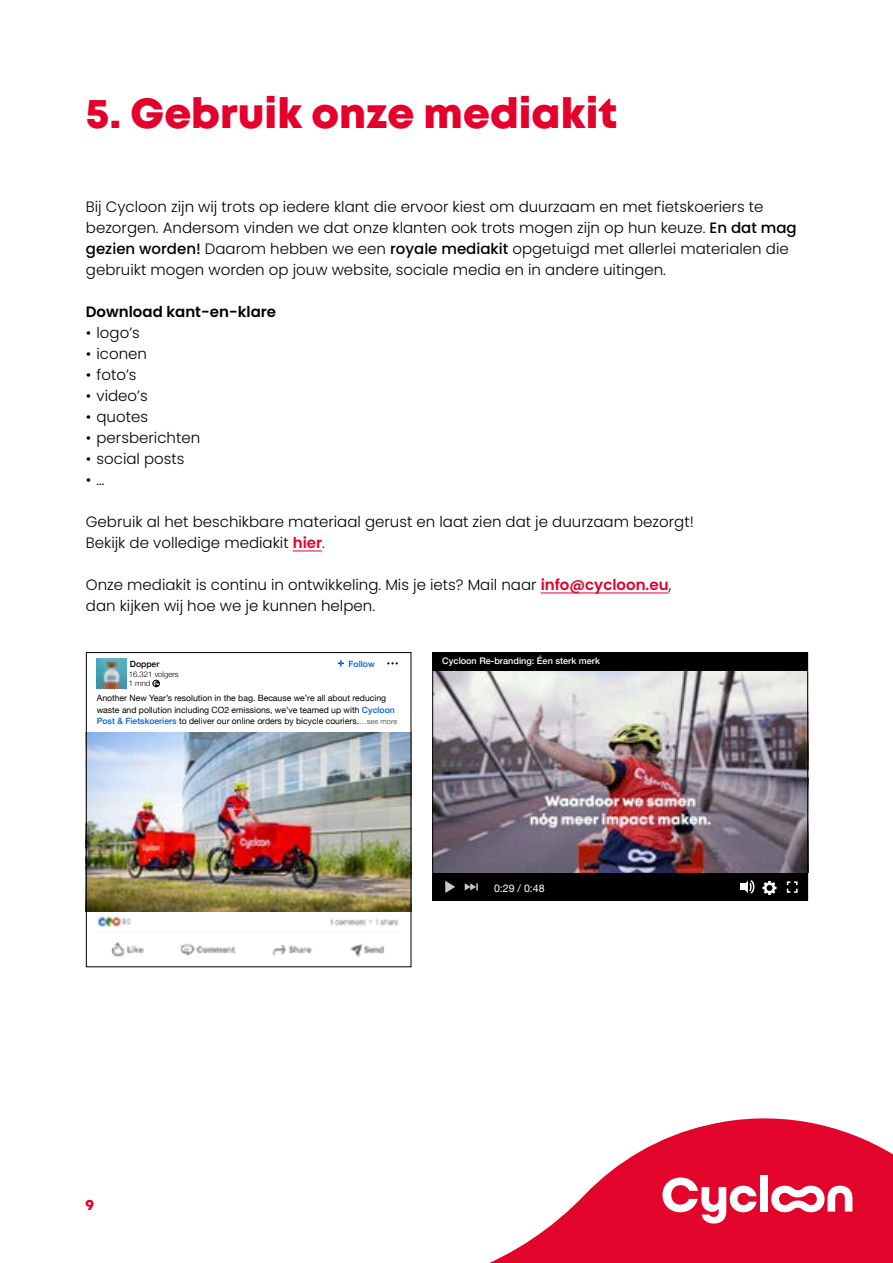
<style>
.page{position:relative;width:893px;height:1263px;background:#fff}
.page>*{position:absolute;margin:0;border:0;box-sizing:border-box;transform-origin:0 0}
.t1{font:800 42px "Mont";color:#e4002b}
.t2{font:300 15px/21px "Poppins";color:#000}
.t3{font:600 15px "Poppins";color:#000}
.t4{font:800 15px "Mont";color:#e4002b}
.t5{font:10.5px "Helvetica Neue";color:#fff}
.t6{font:500 9.15px "Helvetica Neue";color:#fff}
.t7{font:8.7px/11.2px "Helvetica Neue";color:#000}
.t8{font:500 8.7px "Helvetica Neue";color:#0060d6}
.t9{font:500 8.55px "Helvetica Neue";color:#000}
.t10{font:300 7.8px/9.3px "Helvetica Neue";color:#000}
.t11{font:7.5px "Helvetica Neue";color:#666}
.s1{font-weight:500}
.s2{font-weight:600;color:#e4002b}
.s3{font-weight:500;color:#0060d6}
</style>
<div class="page">
<svg style="left:489px;top:1118px;width:404px;height:145px;fill:#e3042c"></svg>
<svg style="left:662px;top:1177px;width:94px;height:46px"></svg>
<div style="left:760px;top:1175px;width:8px;height:36px;background:#fff"></div>
<svg style="left:771px;top:1186px;width:81px;height:26px"></svg>
<svg style="left:293px;top:551px;width:29px;height:1px"></svg>
<hr style="left:541px;top:593px;width:128px;height:1px;background:#e4002b">
<img style="left:432px;top:652px;width:376px;height:249px">
<img style="left:86px;top:652px;width:326px;height:315px">
<h1 class="t1" style="left:86px;top:86px;width:533px">5. Gebruik onze mediakit</h1>
<p class="t2" style="left:86px;top:196px;width:712px">Bij Cycloon zijn wij trots op iedere klant die ervoor kiest om duurzaam en met fietskoeriers te bezorgen. Andersom vinden we dat onze klanten ook trots mogen zijn op hun keuze. <span class="s1">En dat mag gezien worden!</span> Daarom hebben we een <span class="s1">royale mediakit</span> opgetuigd met allerlei materialen die gebruikt mogen worden op jouw website, sociale media en in andere uitingen.</p>
<p class="t3" style="left:86px;top:303px;width:192px">Download kant-en-klare</p>
<p class="t2" style="left:86px;top:322px;width:56px">• logo’s</p>
<p class="t2" style="left:86px;top:343px;width:63px">• iconen</p>
<p class="t2" style="left:86px;top:364px;width:52px">• foto’s</p>
<p class="t2" style="left:86px;top:385px;width:63px">• video’s</p>
<p class="t2" style="left:86px;top:406px;width:64px">• quotes</p>
<p class="t2" style="left:86px;top:427px;width:116px">• persberichten</p>
<p class="t2" style="left:86px;top:448px;width:100px">• social posts</p>
<p class="t2" style="left:86px;top:469px;width:20px">• ...</p>
<p class="t2" style="left:86px;top:511px;width:609px">Gebruik al het beschikbare materiaal gerust en laat zien dat je duurzaam bezorgt!<br>Bekijk de volledige mediakit <span class="s2">hier</span>.</p>
<p class="t2" style="left:86px;top:574px;width:587px">Onze mediakit is continu in ontwikkeling. Mis je iets? Mail naar <span class="s2">info@cycloon.eu</span>, dan kijken wij hoe we je kunnen helpen.</p>
<p class="t9" style="left:130px;top:657px;width:31px">Dopper</p>
<p class="t10" style="left:129px;top:669px;width:51px">16.321 volgers<br>1 mnd</p>
<p class="t8" style="left:348px;top:657px;width:28px">Follow</p>
<p class="t6" style="left:442px;top:653px;width:159px">Cycloon Re-branding: Éen sterk merk</p>
<p class="t7" style="left:97px;top:693px;width:299px">Another New Year’s resolution in the bag. Because we’re all about reducing waste and pollution including CO2 emissions, we’ve teamed up with <span class="s3">Cycloon<br>Post &amp; Fietskoeriers</span> to deliver our online orders by bicycle couriers.</p>
<p class="t11" style="left:359px;top:716px;width:40px">…see more</p>
<p class="t5" style="left:494px;top:880px;width:52px">0:29 / 0:48</p>
<p class="t4" style="left:85px;top:1195px;width:10px">9</p>
</div>
